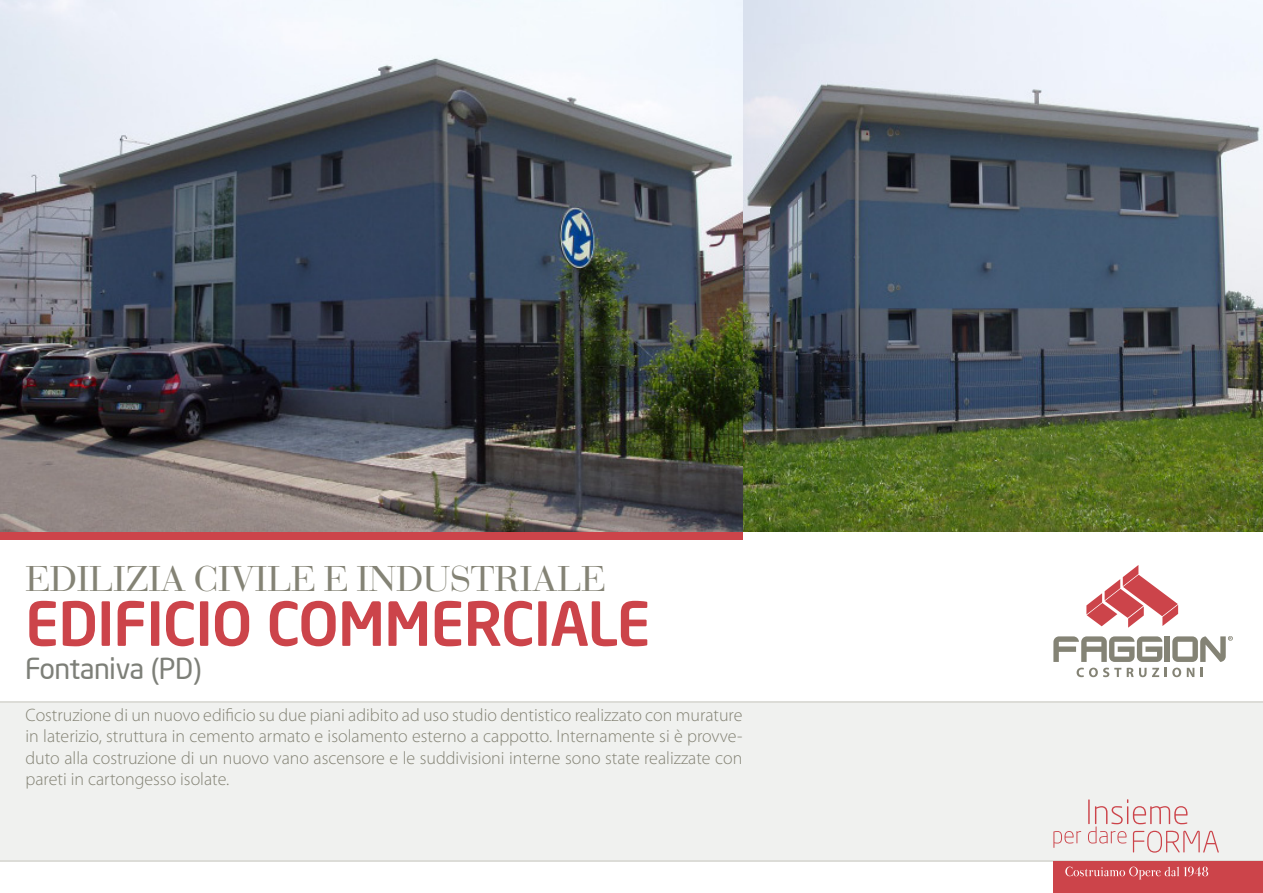
<style>
.page{position:relative;width:1263px;height:893px;background:#fff}
.page>*{position:absolute;margin:0;border:0;box-sizing:border-box;transform-origin:0 0}
.t1{font:500 60px "Neo Sans Intel";color:#cc444a}
.t2{font:37.5px "Bodoni";color:#848375}
.t3{font:28.5px "Neo Sans Intel";color:#7d7f78}
.t4{font:300 18px/21.6px "Myriad Pro";color:#848375;text-align:justify}
</style>
<div class="page">
<div style="left:0;top:701px;width:1263px;height:159px;background:#f0f1ef"></div>
<svg style="left:1086px;top:565px;width:92px;height:63px"></svg>
<svg style="left:1076px;top:668px;width:45px;height:9px"></svg>
<svg style="left:1127px;top:668px;width:19px;height:9px"></svg>
<svg style="left:1152px;top:668px;width:7px;height:9px"></svg>
<svg style="left:1165px;top:668px;width:16px;height:9px"></svg>
<svg style="left:1187px;top:668px;width:7px;height:9px"></svg>
<svg style="left:1200px;top:668px;width:2px;height:9px"></svg>
<div style="left:1165px;top:636px;width:5px;height:26px;background:#848375"></div>
<svg style="left:1053px;top:636px;width:109px;height:26px"></svg>
<svg style="left:1172px;top:636px;width:61px;height:26px"></svg>
<hr style="left:0;top:860px;width:1263px;height:1px;background:#dcdcd7">
<hr style="left:0;top:702px;width:1263px;height:1px;background:#dcdcd7">
<svg style="left:1053px;top:831px;width:28px;height:17px"></svg>
<svg style="left:1088px;top:799px;width:131px;height:54px"></svg>
<div style="left:1053px;top:861px;width:210px;height:32px;background:#cc444a"></div>
<svg style="left:1065px;top:866px;width:143px;height:13px"></svg>
<div style="left:0;top:531px;width:742px;height:9px;background:#cc444a"></div>
<img style="left:0;top:0;width:743px;height:531px">
<img style="left:743px;top:0;width:520px;height:531px">
<p class="t2" style="left:26px;top:557px;width:581px">EDILIZIA CIVILE E INDUSTRIALE</p>
<p class="t1" style="left:26px;top:586px;width:626px">EDIFICIO COMMERCIALE</p>
<p class="t3" style="left:26px;top:651px;width:177px">Fontaniva (PD)</p>
<p class="t4" style="left:26px;top:704px;width:718px">Costruzione di un nuovo edificio su due piani adibito ad uso studio dentistico realizzato con murature in laterizio, struttura in cemento armato e isolamento esterno a cappotto. Internamente si è provve&shy;duto alla costruzione di un nuovo vano ascensore e le suddivisioni interne sono state realizzate con pareti in cartongesso isolate.</p>
</div>
